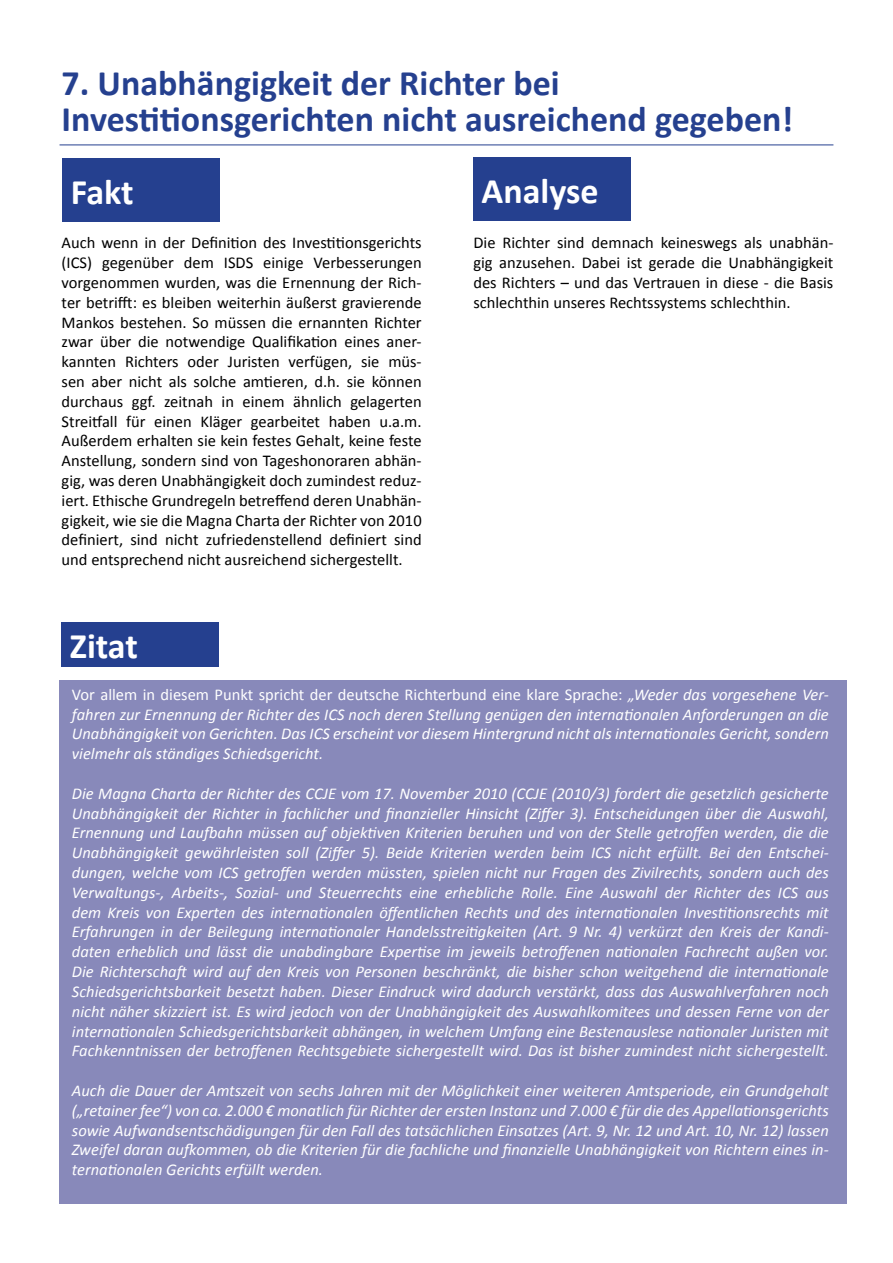
<style>
.page{position:relative;width:893px;height:1263px;background:#fff}
.page>*{position:absolute;margin:0;border:0;box-sizing:border-box;transform-origin:0 0}
.t1{font:700 36px/36px "Calibri";color:#25408f}
.t2{font:700 36px "Calibri";color:#fff}
.t3{font:italic 16.5px/19.8px "Calibri";color:#fff;text-align:justify}
.t4{font:16.5px/19.8px "Calibri";color:#000;text-align:justify}
.s1{font-style:normal}
</style>
<div class="page">
<div style="left:63px;top:158px;width:157px;height:64px;background:#25408f"></div>
<div style="left:473px;top:157px;width:158px;height:64px;background:#25408f"></div>
<div style="left:62px;top:622px;width:157px;height:44px;background:#25408f"></div>
<div style="left:60px;top:680px;width:787px;height:523px;background:#8889ba"></div>
<hr style="left:60px;top:145px;width:773px;height:1px;background:#25408f">
<h1 class="t1" style="left:62px;top:65px;width:733px">7. Unabhängigkeit der Richter bei<br>Investitionsgerichten nicht ausreichend gegeben!</h1>
<h1 class="t2" style="left:71px;top:169px;width:64px">Fakt</h1>
<p class="t4" style="left:62px;top:233px;width:362px">Auch wenn in der Definition des Investitionsgerichts (ICS) gegenüber dem ISDS einige Verbesserungen vorgenommen wurden, was die Ernennung der Rich&shy;ter betrifft: es bleiben weiterhin äußerst gravierende Mankos bestehen. So müssen die ernannten Richter zwar über die notwendige Qualifikation eines aner&shy;kannten Richters oder Juristen verfügen, sie müs&shy;sen aber nicht als solche amtieren, d.h. sie können durchaus ggf. zeitnah in einem ähnlich gelagerten Streitfall für einen Kläger gearbeitet haben u.a.m.<br>Außerdem erhalten sie kein festes Gehalt, keine feste Anstellung, sondern sind von Tageshonoraren abhän&shy;gig, was deren Unabhängigkeit doch zumindest reduz&shy;iert. Ethische Grundregeln betreffend deren Unabhän&shy;gigkeit, wie sie die Magna Charta der Richter von 2010 definiert, sind nicht zufriedenstellend definiert sind und entsprechend nicht ausreichend sichergestellt.</p>
<h1 class="t2" style="left:482px;top:168px;width:119px">Analyse</h1>
<p class="t4" style="left:473px;top:233px;width:361px">Die Richter sind demnach keineswegs als unabhän&shy;gig anzusehen. Dabei ist gerade die Unabhängigkeit des Richters – und das Vertrauen in diese - die Basis schlechthin unseres Rechtssystems schlechthin.</p>
<h1 class="t2" style="left:70px;top:623px;width:70px">Zitat</h1>
<p class="t3" style="left:72px;top:684px;width:758px"><span class="s1">Vor allem in diesem Punkt spricht der deutsche Richterbund eine klare Sprache:</span> „Weder das vorgesehene Ver&shy;fahren zur Ernennung der Richter des ICS noch deren Stellung genügen den internationalen Anforderungen an die Unabhängigkeit von Gerichten. Das ICS erscheint vor diesem Hintergrund nicht als internationales Gericht, sondern vielmehr als ständiges Schiedsgericht.</p>
<p class="t3" style="left:72px;top:783px;width:758px">Die Magna Charta der Richter des CCJE vom 17. November 2010 (CCJE (2010/3) fordert die gesetzlich gesicherte Unabhängigkeit der Richter in fachlicher und finanzieller Hinsicht (Ziffer 3). Entscheidungen über die Auswahl, Ernennung und Laufbahn müssen auf objektiven Kriterien beruhen und von der Stelle getroffen werden, die die Unabhängigkeit gewährleisten soll (Ziffer 5). Beide Kriterien werden beim ICS nicht erfüllt. Bei den Entschei&shy;dungen, welche vom ICS getroffen werden müssten, spielen nicht nur Fragen des Zivilrechts, sondern auch des Verwaltungs-, Arbeits-, Sozial- und Steuerrechts eine erhebliche Rolle. Eine Auswahl der Richter des ICS aus dem Kreis von Experten des internationalen öffentlichen Rechts und des internationalen Investitionsrechts mit Erfahrungen in der Beilegung internationaler Handelsstreitigkeiten (Art. 9 Nr. 4) verkürzt den Kreis der Kandi&shy;daten erheblich und lässt die unabdingbare Expertise im jeweils betroffenen nationalen Fachrecht außen vor.<br>Die Richterschaft wird auf den Kreis von Personen beschränkt, die bisher schon weitgehend die internationale Schiedsgerichtsbarkeit besetzt haben. Dieser Eindruck wird dadurch verstärkt, dass das Auswahlverfahren noch nicht näher skizziert ist. Es wird jedoch von der Unabhängigkeit des Auswahlkomitees und dessen Ferne von der internationalen Schiedsgerichtsbarkeit abhängen, in welchem Umfang eine Bestenauslese nationaler Juristen mit Fachkenntnissen der betroffenen Rechtsgebiete sichergestellt wird. Das ist bisher zumindest nicht sichergestellt.</p>
<p class="t3" style="left:72px;top:1080px;width:758px">Auch die Dauer der Amtszeit von sechs Jahren mit der Möglichkeit einer weiteren Amtsperiode, ein Grundgehalt („retainer fee“) von ca. 2.000 € monatlich für Richter der ersten Instanz und 7.000 € für die des Appellationsgerichts sowie Aufwandsentschädigungen für den Fall des tatsächlichen Einsatzes (Art. 9, Nr. 12 und Art. 10, Nr. 12) lassen Zweifel daran aufkommen, ob die Kriterien für die fachliche und finanzielle Unabhängigkeit von Richtern eines in&shy;ternationalen Gerichts erfüllt werden.</p>
</div>
